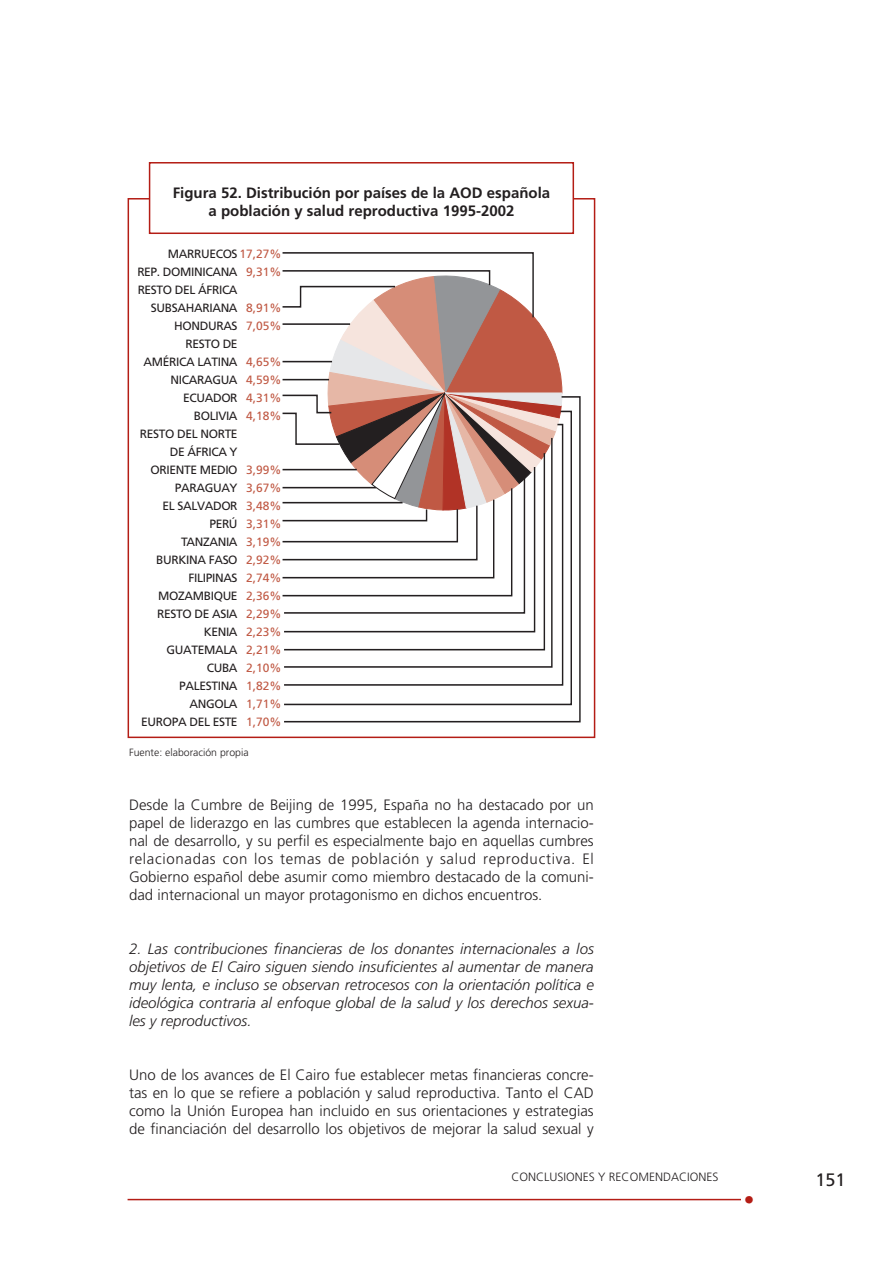
<style>
.page{position:relative;width:893px;height:1263px;background:#fff}
.page>*{position:absolute;margin:0;border:0;box-sizing:border-box;transform-origin:0 0}
.t1{font:18px "Frutiger";color:#231f20}
.t2{font:18px "Geneva";color:#b41d15}
.t3{font:300 15px/18px "Frutiger";color:#231f20;text-align:justify}
.t4{font:italic 300 15px/18px "Frutiger";color:#231f20;text-align:justify}
.t5{font:700 15px/18px "Frutiger";color:#231f20;text-align:center}
.t6{font:12px "Frutiger";letter-spacing:-.03em;color:#231f20}
.t7{font:12px/18px "Frutiger";color:#c05944;text-align:justify}
.t8{font:300 12px "Frutiger";color:#231f20}
.t9{font:300 10.5px "Frutiger";color:#231f20}
.s1{color:#c05944}
</style>
<div class="page">
<hr style="left:128px;top:1199px;width:625px;height:1px;background:#b41d15">
<div style="left:741px;top:1184px;width:16px;height:28px;background:#fff"></div>
<svg style="left:284px;top:396px;width:297px;height:327px"></svg>
<svg style="left:282px;top:252px;width:281px;height:381px"></svg>
<div style="left:149px;top:162px;width:425px;height:72px;border:2px solid #b41d15"></div>
<p class="t5" style="left:173px;top:185px;width:379px">Figura 52. Distribución por países de la AOD española a población y salud reproductiva 1995-2002</p>
<p class="t6" style="left:168px;top:249px;width:115px">MARRUECOS <span class="s1">17,27%</span></p>
<p class="t6" style="left:137px;top:267px;width:102px">REP. DOMINICANA</p>
<p class="t6" style="left:138px;top:285px;width:101px">RESTO DEL ÁFRICA</p>
<p class="t6" style="left:151px;top:303px;width:88px">SUBSAHARIANA</p>
<p class="t6" style="left:174px;top:321px;width:65px">HONDURAS</p>
<p class="t6" style="left:185px;top:339px;width:54px">RESTO DE</p>
<p class="t6" style="left:144px;top:357px;width:95px">AMÉRICA LATINA</p>
<p class="t6" style="left:171px;top:375px;width:69px">NICARAGUA</p>
<p class="t6" style="left:183px;top:393px;width:56px">ECUADOR</p>
<p class="t6" style="left:194px;top:411px;width:45px">BOLIVIA</p>
<p class="t6" style="left:140px;top:429px;width:99px">RESTO DEL NORTE</p>
<p class="t6" style="left:170px;top:447px;width:69px">DE ÁFRICA Y</p>
<p class="t6" style="left:151px;top:465px;width:89px">ORIENTE MEDIO</p>
<p class="t6" style="left:175px;top:483px;width:64px">PARAGUAY</p>
<p class="t6" style="left:163px;top:501px;width:77px">EL SALVADOR</p>
<p class="t6" style="left:209px;top:519px;width:30px">PERÚ</p>
<p class="t6" style="left:181px;top:537px;width:58px">TANZANIA</p>
<p class="t6" style="left:156px;top:555px;width:83px">BURKINA FASO</p>
<p class="t6" style="left:188px;top:573px;width:51px">FILIPINAS</p>
<p class="t6" style="left:158px;top:591px;width:81px">MOZAMBIQUE</p>
<p class="t6" style="left:157px;top:609px;width:82px">RESTO DE ASIA</p>
<p class="t6" style="left:204px;top:627px;width:35px">KENIA</p>
<p class="t6" style="left:167px;top:645px;width:73px">GUATEMALA</p>
<p class="t6" style="left:207px;top:663px;width:32px">CUBA</p>
<p class="t6" style="left:179px;top:681px;width:60px">PALESTINA</p>
<p class="t6" style="left:189px;top:699px;width:50px">ANGOLA</p>
<p class="t6" style="left:141px;top:717px;width:98px">EUROPA DEL ESTE</p>
<p class="t7" style="left:246px;top:264px;width:37px">9,31%</p>
<p class="t7" style="left:246px;top:300px;width:37px">8,91%<br>7,05%</p>
<p class="t7" style="left:246px;top:354px;width:37px">4,65% 4,59% 4,31% 4,18%</p>
<p class="t7" style="left:246px;top:462px;width:37px">3,99% 3,67% 3,48% 3,31% 3,19% 2,92% 2,74% 2,36% 2,29% 2,23% 2,21% 2,10% 1,82% 1,71% 1,70%</p>
<p class="t9" style="left:129px;top:748px;width:121px">Fuente: elaboración propia</p>
<p class="t3" style="left:129px;top:797px;width:466px">Desde la Cumbre de Beijing de 1995, España no ha destacado por un papel de liderazgo en las cumbres que establecen la agenda internacio&shy;nal de desarrollo, y su perfil es especialmente bajo en aquellas cumbres relacionadas con los temas de población y salud reproductiva. El Gobierno español debe asumir como miembro destacado de la comuni&shy;dad internacional un mayor protagonismo en dichos encuentros.</p>
<p class="t4" style="left:129px;top:941px;width:466px">2. Las contribuciones financieras de los donantes internacionales a los objetivos de El Cairo siguen siendo insuficientes al aumentar de manera muy lenta, e incluso se observan retrocesos con la orientación política e ideológica contraria al enfoque global de la salud y los derechos sexua&shy;les y reproductivos.</p>
<p class="t3" style="left:129px;top:1067px;width:466px">Uno de los avances de El Cairo fue establecer metas financieras concre&shy;tas en lo que se refiere a población y salud reproductiva. Tanto el CAD como la Unión Europea han incluido en sus orientaciones y estrategias de financiación del desarrollo los objetivos de mejorar la salud sexual y</p>
<p class="t8" style="left:512px;top:1172px;width:208px">CONCLUSIONES Y RECOMENDACIONES</p>
<p class="t1" style="left:815px;top:1173px;width:32px">151</p>
<p class="t2" style="left:755px;top:1209px;width:14px;rotate:-180deg">•</p>
</div>
